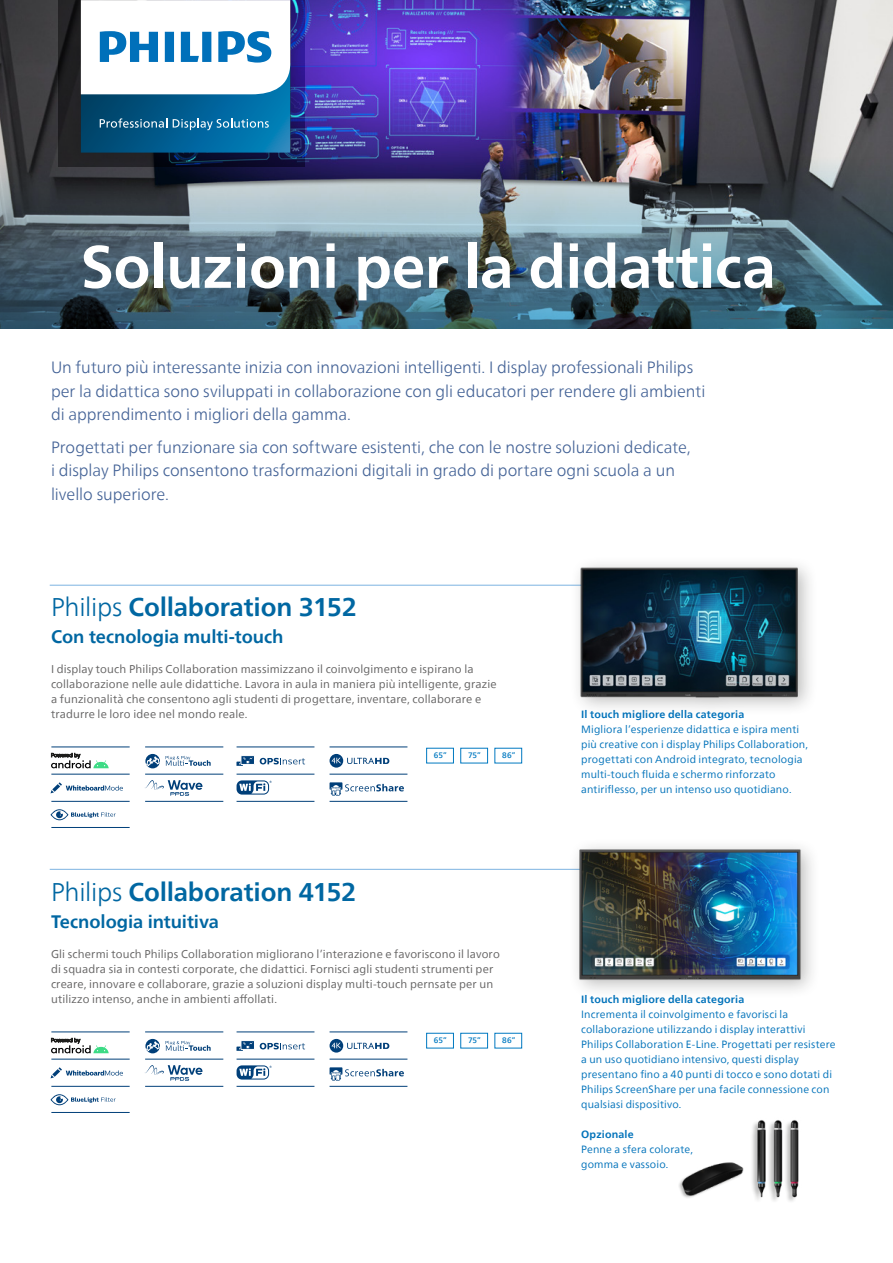
<style>
.page{position:relative;width:893px;height:1263px;background:#fff}
.page>*{position:absolute;margin:0;border:0;box-sizing:border-box;transform-origin:0 0}
.t1{font:700 60px "Neue Frutiger World";letter-spacing:-.01em;color:#fff}
._03_Introduction{font:700 25.5px "Neue Frutiger World";letter-spacing:-.005em;color:#0067a2}
._02_Body_Heading{font:700 18px "Neue Frutiger World";letter-spacing:-.005em;color:#0067a2}
._03_Introduction-2{font:300 16.35px/23.7px "Neue Frutiger World";letter-spacing:-.005em;color:#436296}
._01_Body_Copy{font:11.25px/15px "Neue Frutiger World";letter-spacing:.015em;color:#646363}
._05_Column_Blue{font:10.5px/15px "Neue Frutiger World";letter-spacing:.015em;color:#0072ba}
._05_Column_Blue-2{font:700 10.5px "Neue Frutiger World";letter-spacing:.02em;color:#0072ba}
._03_Introduction-3{font:500 7.8px "Neue Frutiger World";letter-spacing:.005em;color:#0079c1}
.s1{font-weight:300}
</style>
<div class="page">
<hr style="left:50px;top:585px;width:716px;height:1px;background:#7db3e1">
<hr style="left:50px;top:869px;width:716px;height:1px;background:#7db3e1">
<img style="left:0;top:0;width:893px;height:134px">
<img style="left:0;top:134px;width:893px;height:194px">
<div style="left:426px;top:748px;width:28px;height:15px;border:1px solid #0079c1"></div>
<div style="left:426px;top:1033px;width:28px;height:15px;border:1px solid #0079c1"></div>
<img style="left:570px;top:564px;width:240px;height:145px">
<div style="left:568px;top:838px;width:252px;height:161px;background:#fafafa"></div>
<img style="left:570px;top:848px;width:238px;height:141px">
<svg style="left:145px;top:1065px;width:57px;height:16px"></svg>
<hr style="left:51px;top:1059px;width:79px;height:1px;background:#003f79">
<hr style="left:51px;top:1086px;width:79px;height:1px;background:#003f79">
<hr style="left:51px;top:1112px;width:79px;height:1px;background:#003f79">
<hr style="left:145px;top:1031px;width:78px;height:1px;background:#003f79">
<hr style="left:145px;top:1059px;width:78px;height:1px;background:#003f79">
<hr style="left:145px;top:1086px;width:78px;height:1px;background:#003f79">
<hr style="left:51px;top:1031px;width:79px;height:1px;background:#003f79">
<hr style="left:237px;top:1059px;width:77px;height:1px;background:#003f79">
<hr style="left:330px;top:1059px;width:77px;height:1px;background:#003f79">
<hr style="left:237px;top:1086px;width:77px;height:1px;background:#003f79">
<hr style="left:330px;top:1086px;width:77px;height:1px;background:#003f79">
<hr style="left:237px;top:1031px;width:77px;height:1px;background:#003f79">
<hr style="left:330px;top:1031px;width:77px;height:1px;background:#003f79">
<svg style="left:330px;top:1039px;width:59px;height:13px"></svg>
<div style="left:237px;top:1065px;width:32px;height:14px;background:#003f79;border-radius:5px"></div>
<svg style="left:239px;top:1066px;width:33px;height:12px"></svg>
<svg style="left:260px;top:1043px;width:45px;height:6px"></svg>
<div style="left:241px;top:1040px;width:14px;height:9px;border:1px solid #fff"></div>
<svg style="left:237px;top:1042px;width:16px;height:9px"></svg>
<svg style="left:51px;top:1067px;width:72px;height:11px"></svg>
<svg style="left:51px;top:1094px;width:65px;height:11px"></svg>
<svg style="left:145px;top:1039px;width:15px;height:14px"></svg>
<svg style="left:166px;top:1041px;width:45px;height:10px"></svg>
<svg style="left:146px;top:1042px;width:14px;height:9px"></svg>
<svg style="left:51px;top:1038px;width:58px;height:15px"></svg>
<svg style="left:330px;top:1067px;width:74px;height:13px"></svg>
<svg style="left:145px;top:780px;width:57px;height:16px"></svg>
<hr style="left:51px;top:774px;width:79px;height:1px;background:#003f79">
<hr style="left:51px;top:801px;width:79px;height:1px;background:#003f79">
<hr style="left:51px;top:827px;width:79px;height:1px;background:#003f79">
<hr style="left:145px;top:747px;width:78px;height:1px;background:#003f79">
<hr style="left:145px;top:774px;width:78px;height:1px;background:#003f79">
<hr style="left:145px;top:801px;width:78px;height:1px;background:#003f79">
<hr style="left:51px;top:747px;width:79px;height:1px;background:#003f79">
<hr style="left:237px;top:774px;width:77px;height:1px;background:#003f79">
<hr style="left:330px;top:774px;width:77px;height:1px;background:#003f79">
<hr style="left:237px;top:801px;width:77px;height:1px;background:#003f79">
<hr style="left:330px;top:801px;width:77px;height:1px;background:#003f79">
<hr style="left:237px;top:747px;width:77px;height:1px;background:#003f79">
<hr style="left:330px;top:747px;width:77px;height:1px;background:#003f79">
<svg style="left:330px;top:754px;width:59px;height:14px"></svg>
<div style="left:237px;top:780px;width:32px;height:14px;background:#003f79;border-radius:5px"></div>
<svg style="left:239px;top:781px;width:33px;height:12px"></svg>
<svg style="left:260px;top:758px;width:45px;height:6px"></svg>
<div style="left:241px;top:755px;width:14px;height:10px;border:1px solid #fff"></div>
<svg style="left:237px;top:757px;width:16px;height:9px"></svg>
<svg style="left:51px;top:782px;width:72px;height:11px"></svg>
<svg style="left:51px;top:809px;width:65px;height:11px"></svg>
<svg style="left:145px;top:754px;width:15px;height:14px"></svg>
<svg style="left:166px;top:756px;width:45px;height:10px"></svg>
<svg style="left:146px;top:757px;width:14px;height:9px"></svg>
<svg style="left:51px;top:753px;width:58px;height:15px"></svg>
<svg style="left:330px;top:782px;width:74px;height:14px"></svg>
<div style="left:677px;top:1162px;width:65px;height:37px;background:#1d1d1b;opacity:.3"></div>
<img style="left:679px;top:1162px;width:65px;height:33px">
<img style="left:752px;top:1120px;width:47px;height:80px">
<img style="left:58px;top:0;width:246px;height:166px">
<svg style="left:81px;top:0;width:209px;height:153px"></svg>
<p class="t1" style="left:81px;top:214px;width:696px">Soluzioni per la didattica</p>
<p class="_03_Introduction-2" style="left:51px;top:355px;width:656px">Un futuro più interessante inizia con innovazioni intelligenti. I display professionali Philips per la didattica sono sviluppati in collaborazione con gli educatori per rendere gli ambienti di apprendimento i migliori della gamma.</p>
<p class="_03_Introduction-2" style="left:51px;top:435px;width:641px">Progettati per funzionare sia con software esistenti, che con le nostre soluzioni dedicate, i display Philips consentono trasformazioni digitali in grado di portare ogni scuola a un livello superiore.</p>
<p class="_03_Introduction" style="left:51px;top:585px;width:307px"><span class="s1">Philips</span> Collaboration 3152</p>
<p class="_02_Body_Heading" style="left:51px;top:621px;width:234px">Con tecnologia multi-touch</p>
<p class="_01_Body_Copy" style="left:51px;top:662px;width:447px">I display touch Philips Collaboration massimizzano il coinvolgimento e ispirano la collaborazione nelle aule didattiche. Lavora in aula in maniera più intelligente, grazie a funzionalità che consentono agli studenti di progettare, inventare, collaborare e tradurre le loro idee nel mondo reale.</p>
<p class="_03_Introduction-3" style="left:434px;top:749px;width:14px">65”</p>
<p class="_03_Introduction-3" style="left:468px;top:749px;width:14px">75”</p>
<p class="_03_Introduction-3" style="left:502px;top:749px;width:15px">86”</p>
<p class="_03_Introduction" style="left:51px;top:870px;width:307px"><span class="s1">Philips</span> Collaboration 4152</p>
<p class="_02_Body_Heading" style="left:51px;top:906px;width:169px">Tecnologia intuitiva</p>
<p class="_01_Body_Copy" style="left:51px;top:947px;width:450px">Gli schermi touch Philips Collaboration migliorano l’interazione e favoriscono il lavoro di squadra sia in contesti corporate, che didattici. Fornisci agli studenti strumenti per creare, innovare e collaborare, grazie a soluzioni display multi-touch pernsate per un utilizzo intenso, anche in ambienti affollati.</p>
<p class="_03_Introduction-3" style="left:434px;top:1034px;width:14px">65”</p>
<p class="_03_Introduction-3" style="left:468px;top:1034px;width:14px">75”</p>
<p class="_03_Introduction-3" style="left:502px;top:1034px;width:15px">86”</p>
<p class="_05_Column_Blue-2" style="left:581px;top:705px;width:165px">Il touch migliore della categoria</p>
<p class="_05_Column_Blue" style="left:581px;top:722px;width:228px">Migliora l’esperienze didattica e ispira menti più creative con i display Philips Collaboration, progettati con Android integrato, tecnologia multi-touch fluida e schermo rinforzato antiriflesso, per un intenso uso quotidiano.</p>
<p class="_05_Column_Blue-2" style="left:581px;top:990px;width:165px">Il touch migliore della categoria</p>
<p class="_05_Column_Blue" style="left:581px;top:1007px;width:256px">Incrementa il coinvolgimento e favorisci la collaborazione utilizzando i display interattivi Philips Collaboration E-Line. Progettati per resistere a un uso quotidiano intensivo, questi display presentano fino a 40 punti di tocco e sono dotati di Philips ScreenShare per una facile connessione con qualsiasi dispositivo.</p>
<p class="_05_Column_Blue-2" style="left:581px;top:1125px;width:54px">Opzionale</p>
<p class="_05_Column_Blue" style="left:581px;top:1142px;width:113px">Penne a sfera colorate,</p>
<p class="_05_Column_Blue" style="left:581px;top:1157px;width:89px">gomma e vassoio.</p>
</div>
